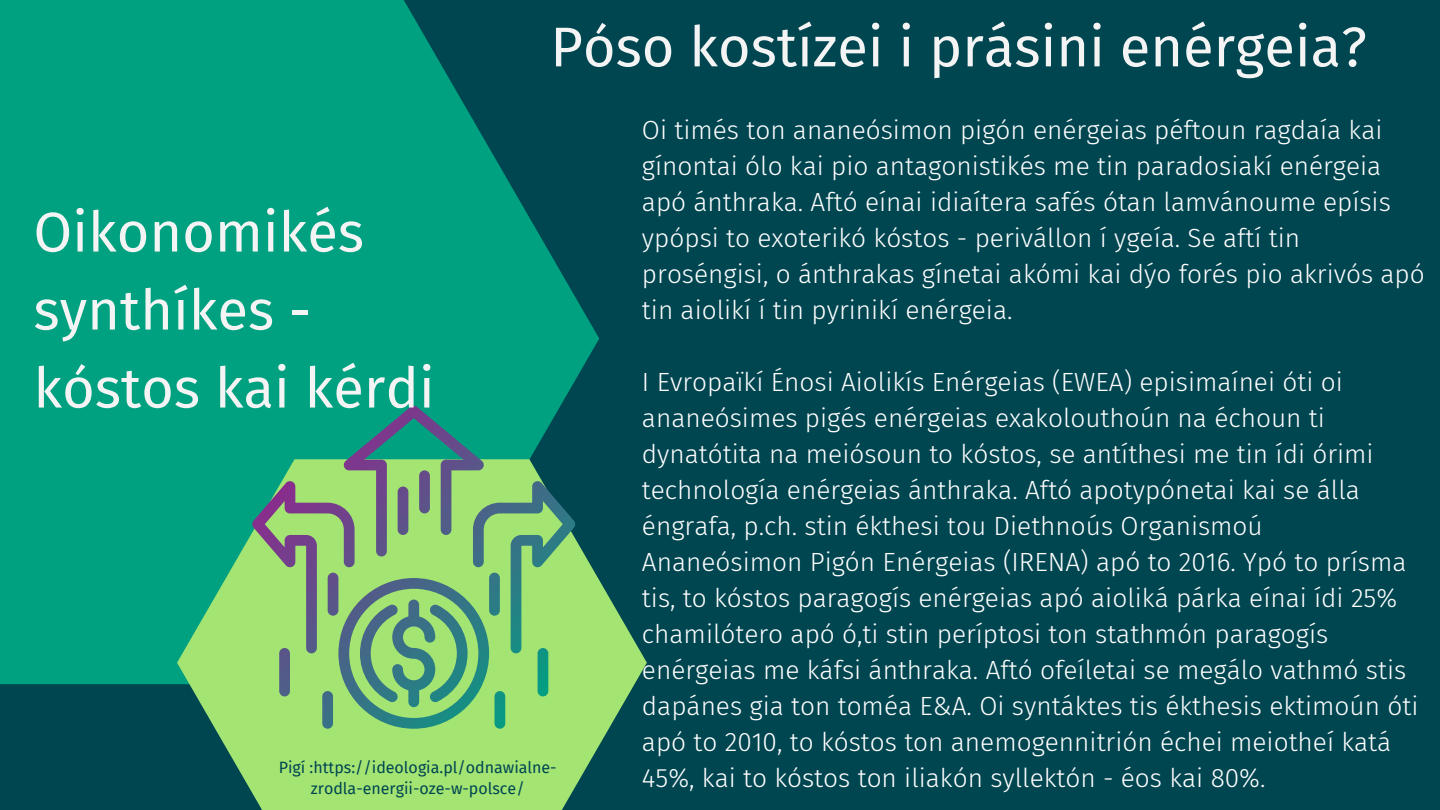
<style>
.page{position:relative;width:1440px;height:810px;background:#004651}
.page>*{position:absolute;margin:0;border:0;box-sizing:border-box;transform-origin:0 0}
.t1{font:56px/78px "Fira Sans";color:#f4f4f4}
.t2{font:300 26.2px/36px "Fira Sans";color:#fff}
.t3{font:16px/21.8px "Fira Sans";color:#004651;text-align:center}
</style>
<div class="page">
<svg style="left:0;top:0;width:599px;height:684px;background:#00967b"></svg>
<svg style="left:177px;top:459px;width:470px;height:351px;fill:#a4e473"></svg>
<svg style="left:252px;top:405px;width:324px;height:324px;background:#71b878"></svg>
<div style="left:328px;top:573px;width:10px;height:43px;background:#5d5389;border-radius:5px"></div>
<div style="left:495px;top:691px;width:10px;height:38px;background:#0b9782;border-radius:5px"></div>
<div style="left:322px;top:691px;width:11px;height:38px;background:#3c6e86;border-radius:5px"></div>
<div style="left:538px;top:648px;width:10px;height:48px;background:#0a9982;border-radius:5px"></div>
<div style="left:279px;top:648px;width:11px;height:48px;background:#545a89;border-radius:5px"></div>
<h1 class="t1" style="left:550px;top:9px;width:818px">Póso kostízei i prásini enérgeia?</h1>
<h1 class="t1" style="left:33px;top:194px;width:403px">Oikonomikés synthíkes - kóstos kai kérdi</h1>
<p class="t3" style="left:279px;top:756px;width:280px">Pigí :https://ideologia.pl/odnawialne&shy;zrodla-energii-oze-w-polsce/</p>
<p class="t2" style="left:642px;top:112px;width:781px">Oi timés ton ananeósimon pigón enérgeias péftoun ragdaía kai gínontai ólo kai pio antagonistikés me tin paradosiakí enérgeia apó ánthraka. Aftó eínai idiaítera safés ótan lamvánoume epísis ypópsi to exoterikó kóstos - perivállon í ygeía. Se aftí tin proséngisi, o ánthrakas gínetai akómi kai dýo forés pio akrivós apó tin aiolikí í tin pyrinikí enérgeia.</p>
<p class="t2" style="left:642px;top:364px;width:778px">I Evropaïkí Énosi Aiolikís Enérgeias (EWEA) episimaínei óti oi ananeósimes pigés enérgeias exakolouthoún na échoun ti dynatótita na meiósoun to kóstos, se antíthesi me tin ídi órimi technología enérgeias ánthraka. Aftó apotypónetai kai se álla éngrafa, p.ch. stin ékthesi tou Diethnoús Organismoú Ananeósimon Pigón Enérgeias (IRENA) apó to 2016. Ypó to prísma tis, to kóstos paragogís enérgeias apó aioliká párka eínai ídi 25% chamilótero apó ó,ti stin períptosi ton stathmón paragogís enérgeias me káfsi ánthraka. Aftó ofeíletai se megálo vathmó stis dapánes gia ton toméa E&amp;A. Oi syntáktes tis ékthesis ektimoún óti apó to 2010, to kóstos ton anemogennitrión échei meiotheí katá 45%, kai to kóstos ton iliakón syllektón - éos kai 80%.</p>
</div>
